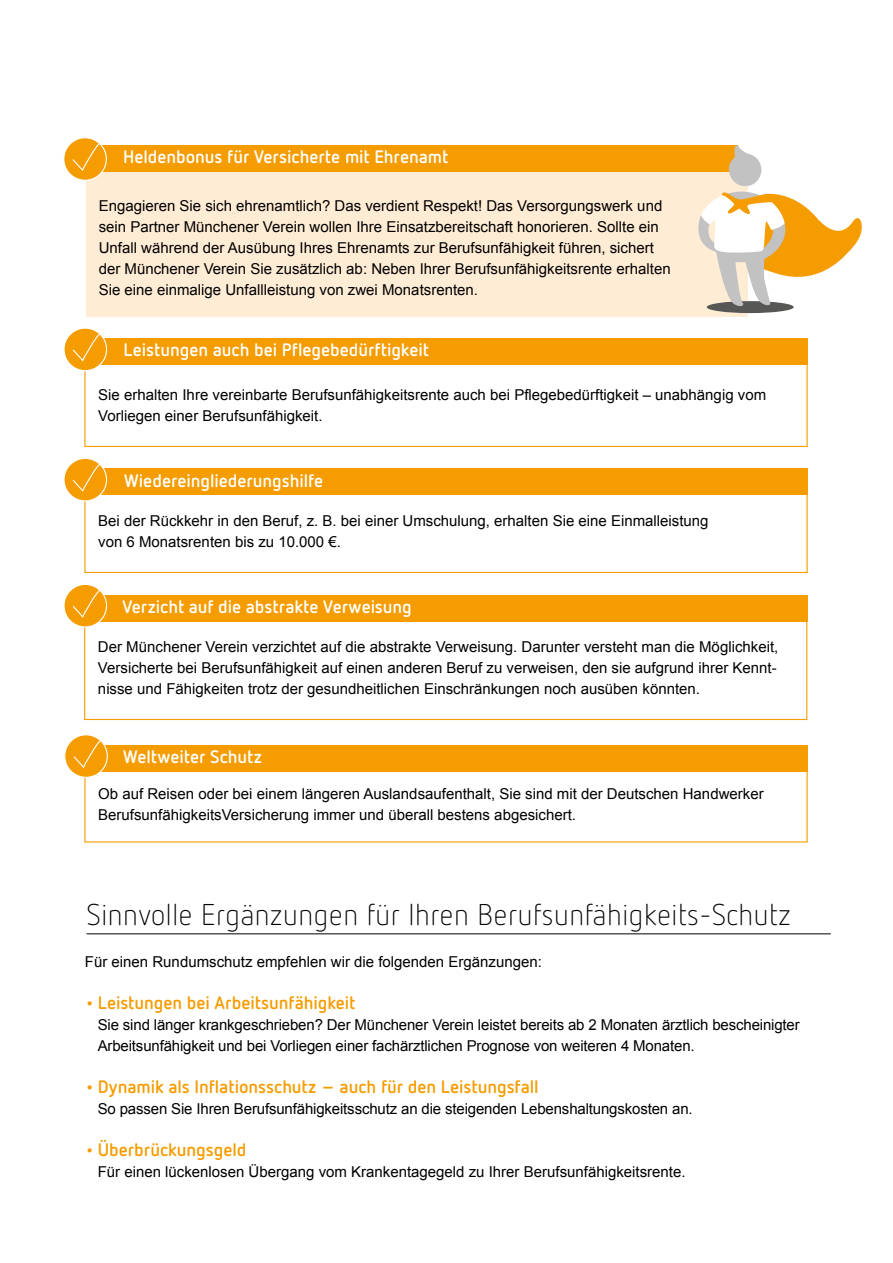
<style>
.page{position:relative;width:893px;height:1263px;background:#fff}
.page>*{position:absolute;margin:0;border:0;box-sizing:border-box;transform-origin:0 0}
.t1{font:300 30px "Netto OT";color:#000}
.t2{font:700 18px "Netto OT";letter-spacing:-.005em;color:#fff}
.t3{font:700 18px "Netto OT";letter-spacing:-.005em;color:#f59c00}
.t4{font:15px/21px "Arial";color:#000}
</style>
<div class="page">
<div style="left:85px;top:745px;width:723px;height:26px;background:#f59c00"></div>
<div style="left:65px;top:735px;width:42px;height:42px;background:#f59c00;border-radius:50%"></div>
<div style="left:64px;top:734px;width:44px;height:44px;border:1px solid #fff;border-radius:50%"></div>
<svg style="left:73px;top:735px;width:35px;height:35px"></svg>
<div style="left:84px;top:360px;width:724px;height:87px;border:1px solid #f59c00"></div>
<div style="left:85px;top:339px;width:723px;height:26px;background:#f59c00"></div>
<div style="left:84px;top:486px;width:724px;height:87px;border:1px solid #f59c00"></div>
<div style="left:86px;top:469px;width:722px;height:26px;background:#f59c00"></div>
<div style="left:84px;top:612px;width:723px;height:108px;border:1px solid #f59c00"></div>
<div style="left:84px;top:595px;width:724px;height:26px;background:#f59c00"></div>
<svg style="left:64px;top:328px;width:43px;height:43px"></svg>
<div style="left:63px;top:328px;width:44px;height:43px;border:1px solid #fff;border-radius:50%"></div>
<svg style="left:72px;top:328px;width:36px;height:35px"></svg>
<svg style="left:64px;top:458px;width:43px;height:43px"></svg>
<div style="left:63px;top:458px;width:44px;height:43px;border:1px solid #fff;border-radius:50%"></div>
<svg style="left:72px;top:458px;width:36px;height:36px"></svg>
<svg style="left:64px;top:584px;width:43px;height:43px"></svg>
<div style="left:63px;top:584px;width:44px;height:43px;border:1px solid #fff;border-radius:50%"></div>
<svg style="left:72px;top:584px;width:36px;height:36px"></svg>
<hr style="left:87px;top:933px;width:744px;height:1px;background:#000">
<div style="left:86px;top:166px;width:662px;height:151px;background:#ffecd4"></div>
<div style="left:85px;top:146px;width:653px;height:26px;background:#f59c00"></div>
<div style="left:64px;top:138px;width:42px;height:42px;background:#f59c00;border-radius:50%"></div>
<div style="left:63px;top:137px;width:44px;height:44px;border:1px solid #fff;border-radius:50%"></div>
<svg style="left:72px;top:138px;width:35px;height:35px"></svg>
<div style="left:707px;top:301px;width:87px;height:12px;background:#575756;border-radius:50%"></div>
<svg style="left:689px;top:145px;width:173px;height:163px"></svg>
<p class="t2" style="left:123px;top:146px;width:327px">Heldenbonus für Versicherte mit Ehrenamt</p>
<p class="t4" style="left:99px;top:195px;width:573px">Engagieren Sie sich ehrenamtlich? Das verdient Respekt! Das Versorgungswerk und sein Partner Münchener Verein wollen Ihre Einsatzbereitschaft honorieren. Sollte ein Unfall während der Ausübung Ihres Ehrenamts zur Berufsunfähigkeit führen, sichert der Münchener Verein Sie zusätzlich ab: Neben Ihrer Berufsunfähigkeitsrente erhalten Sie eine einmalige Unfallleistung von zwei Monatsrenten.</p>
<p class="t2" style="left:124px;top:339px;width:307px">Leistungen auch bei Pflegebedürftigkeit</p>
<p class="t4" style="left:98px;top:384px;width:669px">Sie erhalten Ihre vereinbarte Berufsunfähigkeitsrente auch bei Pflegebedürftigkeit – unabhängig vom<br>Vorliegen einer Berufsunfähigkeit.</p>
<p class="t2" style="left:124px;top:469px;width:201px">Wiedereingliederungshilfe</p>
<p class="t4" style="left:98px;top:510px;width:612px">Bei der Rückkehr in den Beruf, z. B. bei einer Umschulung, erhalten Sie eine Einmalleistung von 6 Monatsrenten bis zu 10.000 €.</p>
<p class="t2" style="left:122px;top:595px;width:291px">Verzicht auf die abstrakte Verweisung</p>
<p class="t4" style="left:98px;top:636px;width:682px;text-align:justify">Der Münchener Verein verzichtet auf die abstrakte Verweisung. Darunter versteht man die Möglichkeit, Versicherte bei Berufsunfähigkeit auf einen anderen Beruf zu verweisen, den sie aufgrund ihrer Kennt&shy;nisse und Fähigkeiten trotz der gesundheitlichen Einschränkungen noch ausüben könnten.</p>
<p class="t2" style="left:123px;top:745px;width:140px">Weltweiter Schutz</p>
<p class="t4" style="left:98px;top:783px;width:667px">Ob auf Reisen oder bei einem längeren Auslandsaufenthalt, Sie sind mit der Deutschen Handwerker<br>BerufsunfähigkeitsVersicherung immer und überall bestens abgesichert.</p>
<h1 class="t1" style="left:87px;top:897px;width:706px">Sinnvolle Ergänzungen für Ihren Berufsunfähigkeits-Schutz</h1>
<p class="t4" style="left:85px;top:951px;width:458px">Für einen Rundumschutz empfehlen wir die folgenden Ergänzungen:</p>
<p class="t3" style="left:85px;top:991px;width:272px">• Leistungen bei Arbeitsunfähigkeit</p>
<p class="t4" style="left:98px;top:1014px;width:704px">Sie sind länger krankgeschrieben? Der Münchener Verein leistet bereits ab 2 Monaten ärztlich bescheinigter<br>Arbeitsunfähigkeit und bei Vorliegen einer fachärztlichen Prognose von weiteren 4 Monaten.</p>
<p class="t3" style="left:85px;top:1075px;width:455px">• Dynamik als Inflationsschutz – auch für den Leistungsfall</p>
<p class="t4" style="left:98px;top:1098px;width:596px">So passen Sie Ihren Berufsunfähigkeitsschutz an die steigenden Lebenshaltungskosten an.</p>
<p class="t3" style="left:85px;top:1138px;width:163px">• Überbrückungsgeld</p>
<p class="t4" style="left:98px;top:1161px;width:589px">Für einen lückenlosen Übergang vom Krankentagegeld zu Ihrer Berufsunfähigkeitsrente.</p>
</div>
